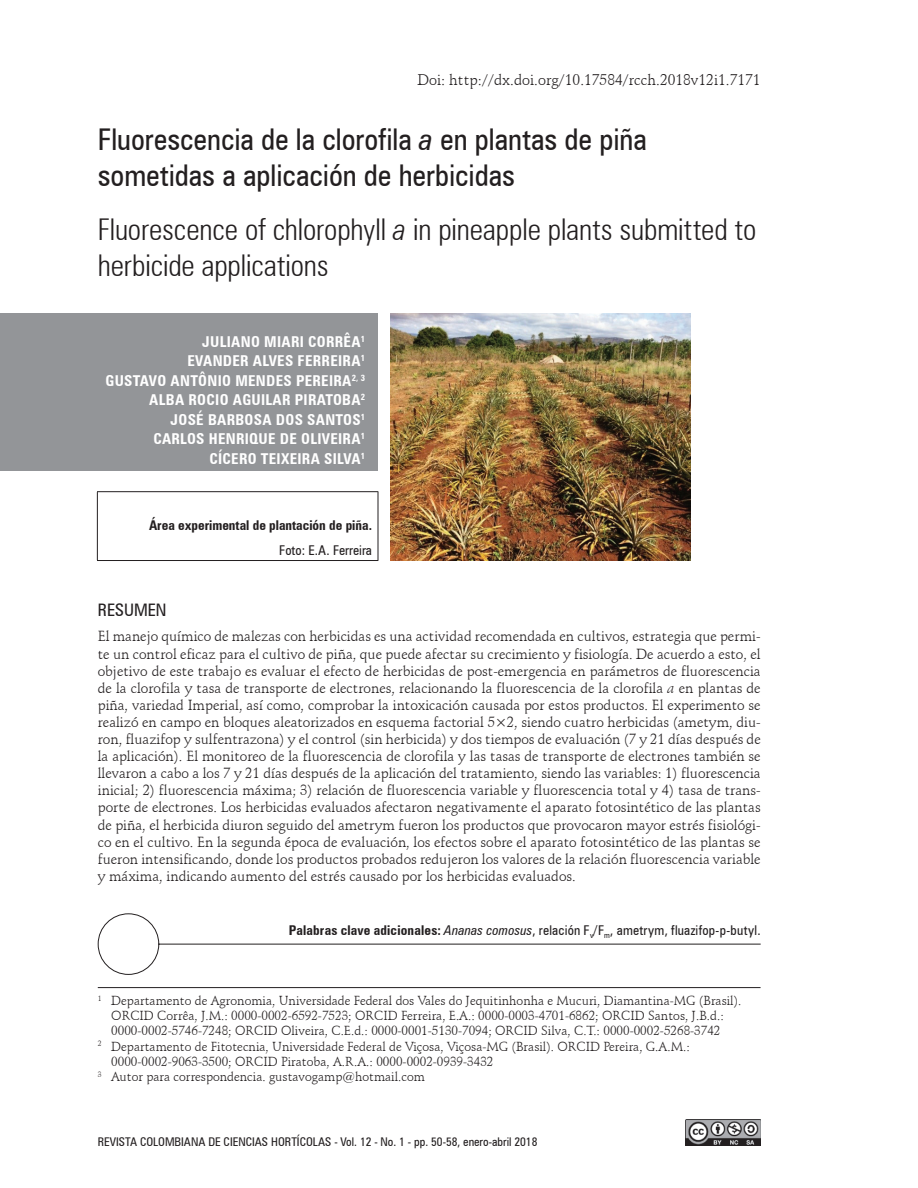
<style>
.page{position:relative;width:918px;height:1188px;background:#fff}
.page>*{position:absolute;margin:0;border:0;box-sizing:border-box;transform-origin:0 0}
.t1{font:300 condensed 30px/36px "Zurich BT";letter-spacing:-.005em;color:#231f20}
.t2{font:condensed 30px/36px "Zurich BT";color:#231f20}
.t3{font:condensed 17.25px "Zurich BT";color:#231f20}
.t4{font:700 condensed 15px/19.5px "Zurich BT";letter-spacing:.02em;color:#fff;text-align:right}
.t5{font:15px "Schneidler BT";color:#231f20}
.t6{font:14.25px/17.1px "Schneidler BT";color:#231f20;text-align:justify}
.t7{font:condensed 13.5px "Zurich BT";letter-spacing:.015em;color:#231f20}
.t8{font:700 condensed 13.5px "Zurich BT";color:#231f20}
.t9{font:12.75px "Schneidler BT";color:#231f20}
.t10{font:condensed 12px "Zurich BT";color:#231f20}
.s1{font-style:italic}
.s2{font-weight:700}
</style>
<div class="page">
<img style="left:685px;top:1119px;width:76px;height:26px">
<div style="left:0;top:313px;width:378px;height:157px;background:#939598"></div>
<svg style="left:378px;top:470px;width:13px;height:91px"></svg>
<hr style="left:97px;top:491px;width:281px;height:1px;background:#231f20">
<hr style="left:97px;top:492px;width:1px;height:68px;background:#231f20">
<hr style="left:378px;top:492px;width:1px;height:68px;background:#231f20">
<hr style="left:97px;top:560px;width:281px;height:1px;background:#231f20">
<hr style="left:98px;top:987px;width:663px;height:1px;background:#231f20">
<img style="left:391px;top:313px;width:300px;height:248px">
<svg style="left:97px;top:913px;width:664px;height:62px"></svg>
<p class="t5" style="left:417px;top:70px;width:345px">Doi: http://dx.doi.org/10.17584/rcch.2018v12i1.7171</p>
<h1 class="t2" style="left:98px;top:121px;width:551px">Fluorescencia de la clorofila <span class="s1">a</span> en plantas de piña sometidas a aplicación de herbicidas</h1>
<h1 class="t1" style="left:98px;top:211px;width:660px">Fluorescence of chlorophyll <span class="s1">a</span> in pineapple plants submitted to herbicide applications</h1>
<p class="t4" style="left:106px;top:331px;width:261px">JULIANO MIARI CORRÊA<sup>1<br></sup>EVANDER ALVES FERREIRA<sup>1<br></sup>GUSTAVO ANTÔNIO MENDES PEREIRA<sup>2,</sup> <sup>3<br></sup>ALBA ROCIO AGUILAR PIRATOBA<sup>2<br></sup>JOSÉ BARBOSA DOS SANTOS<sup>1<br></sup>CARLOS HENRIQUE DE OLIVEIRA<sup>1<br></sup>CÍCERO TEIXEIRA SILVA<sup>1</sup></p>
<p class="t8" style="left:149px;top:517px;width:225px">Área experimental de plantación de piña.</p>
<p class="t7" style="left:279px;top:542px;width:94px">Foto: E.A. Ferreira</p>
<p class="t3" style="left:98px;top:599px;width:70px">RESUMEN</p>
<p class="t6" style="left:98px;top:628px;width:664px">El manejo químico de malezas con herbicidas es una actividad recomendada en cultivos, estrategia que permi&shy;te un control eficaz para el cultivo de piña, que puede afectar su crecimiento y fisiología. De acuerdo a esto, el objetivo de este trabajo es evaluar el efecto de herbicidas de post-emergencia en parámetros de fluorescencia de la clorofila y tasa de transporte de electrones, relacionando la fluorescencia de la clorofila <span class="s1">a</span> en plantas de piña, variedad Imperial, así como, comprobar la intoxicación causada por estos productos. El experimento se realizó en campo en bloques aleatorizados en esquema factorial 5×2, siendo cuatro herbicidas (ametym, diu&shy;ron, fluazifop y sulfentrazona) y el control (sin herbicida) y dos tiempos de evaluación (7 y 21 días después de la aplicación). El monitoreo de la fluorescencia de clorofila y las tasas de transporte de electrones también se llevaron a cabo a los 7 y 21 días después de la aplicación del tratamiento, siendo las variables: 1) fluorescencia inicial; 2) fluorescencia máxima; 3) relación de fluorescencia variable y fluorescencia total y 4) tasa de trans&shy;porte de electrones. Los herbicidas evaluados afectaron negativamente el aparato fotosintético de las plantas de piña, el herbicida diuron seguido del ametrym fueron los productos que provocaron mayor estrés fisiológi&shy;co en el cultivo. En la segunda época de evaluación, los efectos sobre el aparato fotosintético de las plantas se fueron intensificando, donde los productos probados redujeron los valores de la relación fluorescencia variable y máxima, indicando aumento del estrés causado por los herbicidas evaluados.</p>
<p class="t7" style="left:289px;top:922px;width:473px"><span class="s2">Palabras clave adicionales:</span> <span class="s1">Ananas comosus</span>, relación F<sub>v</sub>/F<sub>m</sub>, ametrym, fluazifop-p-butyl.</p>
<p class="t9" style="left:98px;top:993px;width:645px"><sup>1</sup> Departamento de Agronomia, Universidade Federal dos Vales do Jequitinhonha e Mucuri, Diamantina-MG (Brasil).</p>
<p class="t9" style="left:111px;top:1008px;width:614px">ORCID Corrêa, J.M.: 0000-0002-6592-7523; ORCID Ferreira, E.A.: 0000-0003-4701-6862; ORCID Santos, J.B.d.:</p>
<p class="t9" style="left:111px;top:1023px;width:611px">0000-0002-5746-7248; ORCID Oliveira, C.E.d.: 0000-0001-5130-7094; ORCID Silva, C.T.: 0000-0002-5268-3742</p>
<p class="t9" style="left:98px;top:1038px;width:594px"><sup>2</sup> Departamento de Fitotecnia, Universidade Federal de Viçosa, Viçosa-MG (Brasil). ORCID Pereira, G.A.M.:</p>
<p class="t9" style="left:111px;top:1054px;width:384px">0000-0002-9063-3500; ORCID Piratoba, A.R.A.: 0000-0002-0939-3432</p>
<p class="t9" style="left:98px;top:1069px;width:329px"><sup>3</sup> Autor para correspondencia. gustavogamp@hotmail.com</p>
<p class="t10" style="left:98px;top:1135px;width:441px">REVISTA COLOMBIANA DE CIENCIAS HORTÍCOLAS - Vol. 12 - No. 1 - pp. 50-58, enero-abril 2018</p>
</div>
